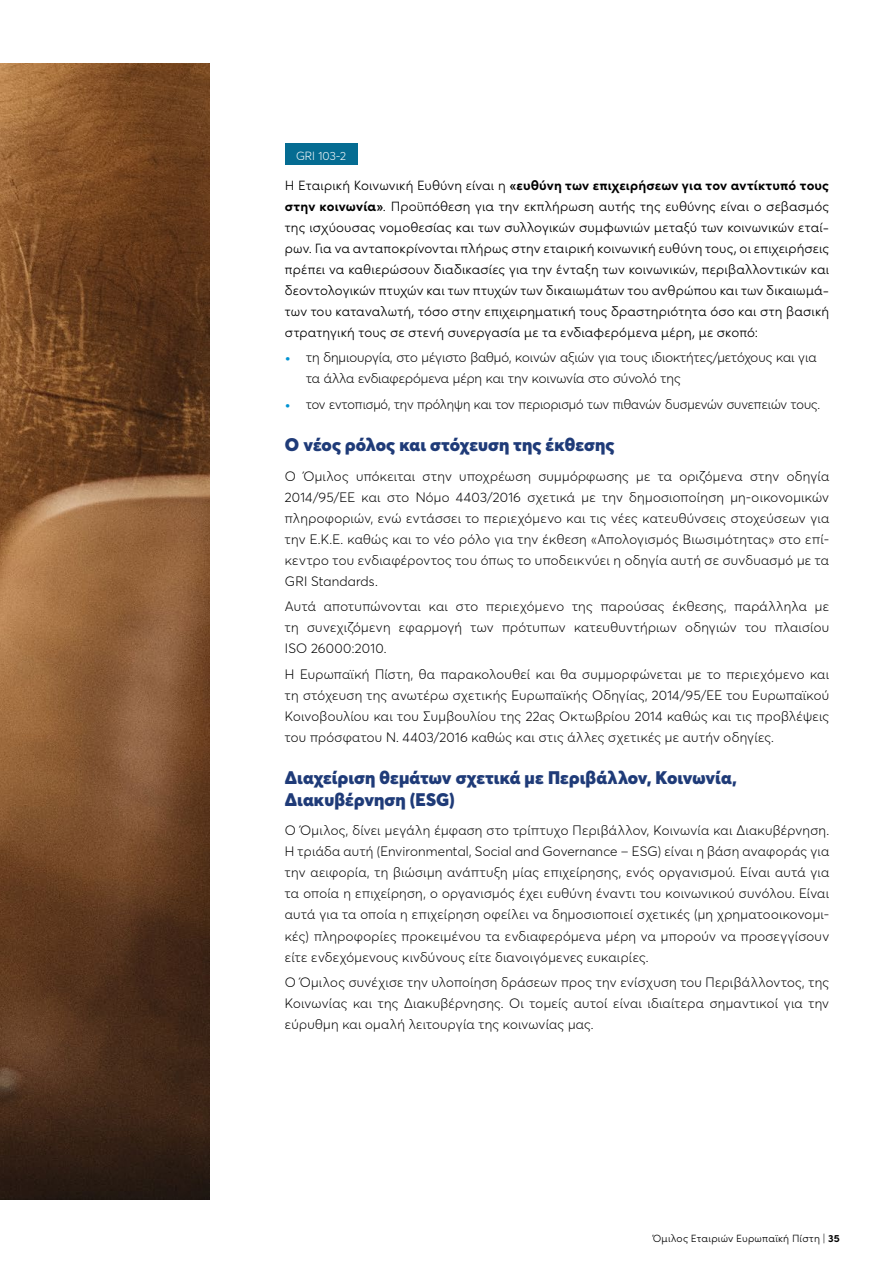
<style>
.page{position:relative;width:893px;height:1263px;background:#fff}
.page>*{position:absolute;margin:0;border:0;box-sizing:border-box;transform-origin:0 0}
.t1{font:900 18px/21.6px "Averta Std";letter-spacing:.005em;color:#1f3b78}
.t2{font:300 13.5px/21px "Averta Std";letter-spacing:.005em;color:#000;text-align:justify}
.t3{font:300 13.5px/21px "Sofia Pro";letter-spacing:.015em;color:#000;text-align:justify}
.t4{font:300 11.7px "Averta Std";color:#fff}
.t5{font:300 10.5px "Sofia Pro";letter-spacing:.02em;color:#000}
.s1{font-weight:700}
.s2{font-family:"Sofia Pro";color:#0093d3}
</style>
<div class="page">
<img style="left:0;top:64px;width:209px;height:1135px">
<div style="left:285px;top:144px;width:72px;height:21px;background:#056c92"></div>
<p class="t4" style="left:296px;top:148px;width:52px">GRI 103-2</p>
<p class="t3" style="left:285px;top:174px;width:546px">Η Εταιρική Κοινωνική Ευθύνη είναι η <span class="s1">«ευθύνη των επιχειρήσεων για τον αντίκτυπό τους στην κοινωνία»</span>. Προϋπόθεση για την εκπλήρωση αυτής της ευθύνης είναι ο σεβασμός της ισχύουσας νομοθεσίας και των συλλογικών συμφωνιών μεταξύ των κοινωνικών εταί&shy;ρων. Για να ανταποκρίνονται πλήρως στην εταιρική κοινωνική ευθύνη τους, οι επιχειρήσεις πρέπει να καθιερώσουν διαδικασίες για την ένταξη των κοινωνικών, περιβαλλοντικών και δεοντολογικών πτυχών και των πτυχών των δικαιωμάτων του ανθρώπου και των δικαιωμά&shy;των του καταναλωτή, τόσο στην επιχειρηματική τους δραστηριότητα όσο και στη βασική στρατηγική τους σε στενή συνεργασία με τα ενδιαφερόμενα μέρη, με σκοπό:</p>
<p class="t2" style="left:306px;top:347px;width:512px;text-indent:-21px"><span class="s2">•</span> τη δημιουργία, στο μέγιστο βαθμό, κοινών αξιών για τους ιδιοκτήτες/μετόχους και για τα άλλα ενδιαφερόμενα μέρη και την κοινωνία στο σύνολό της</p>
<p class="t2" style="left:285px;top:393px;width:537px"><span class="s2">•</span> τον εντοπισμό, την πρόληψη και τον περιορισμό των πιθανών δυσμενών συνεπειών τους.</p>
<h1 class="t1" style="left:285px;top:433px;width:331px">Ο νέος ρόλος και στόχευση της έκθεσης</h1>
<p class="t2" style="left:285px;top:465px;width:546px">Ο Όμιλος υπόκειται στην υποχρέωση συμμόρφωσης με τα οριζόμενα στην οδηγία 2014/95/ΕΕ και στο Νόμο 4403/2016 σχετικά με την δημοσιοποίηση μη-οικονομικών πληροφοριών, ενώ εντάσσει το περιεχόμενο και τις νέες κατευθύνσεις στοχεύσεων για την Ε.Κ.Ε. καθώς και το νέο ρόλο για την έκθεση «Απολογισμός Βιωσιμότητας» στο επί&shy;κεντρο του ενδιαφέροντος του όπως το υποδεικνύει η οδηγία αυτή σε συνδυασμό με τα GRI Standards.</p>
<p class="t2" style="left:285px;top:595px;width:546px">Αυτά αποτυπώνονται και στο περιεχόμενο της παρούσας έκθεσης, παράλληλα με τη συνεχιζόμενη εφαρμογή των πρότυπων κατευθυντήριων οδηγιών του πλαισίου ISO 26000:2010.</p>
<p class="t2" style="left:285px;top:663px;width:546px">Η Ευρωπαϊκή Πίστη, θα παρακολουθεί και θα συμμορφώνεται με το περιεχόμενο και τη στόχευση της ανωτέρω σχετικής Ευρωπαϊκής Οδηγίας, 2014/95/ΕΕ του Ευρωπαϊκού Κοινοβουλίου και του Συμβουλίου της 22ας Οκτωβρίου 2014 καθώς και τις προβλέψεις του πρόσφατου Ν. 4403/2016 καθώς και στις άλλες σχετικές με αυτήν οδηγίες.</p>
<h1 class="t1" style="left:285px;top:766px;width:453px">Διαχείριση θεμάτων σχετικά με Περιβάλλον, Κοινωνία,<br>Διακυβέρνηση (ESG)</h1>
<p class="t2" style="left:285px;top:820px;width:546px">Ο Όμιλος, δίνει μεγάλη έμφαση στο τρίπτυχο Περιβάλλον, Κοινωνία και Διακυβέρνηση.<br>Η τριάδα αυτή (Environmental, Social and Governance – ESG) είναι η βάση αναφοράς για την αειφορία, τη βιώσιμη ανάπτυξη μίας επιχείρησης, ενός οργανισμού. Είναι αυτά για τα οποία η επιχείρηση, ο οργανισμός έχει ευθύνη έναντι του κοινωνικού συνόλου. Είναι αυτά για τα οποία η επιχείρηση οφείλει να δημοσιοποιεί σχετικές (μη χρηματοοικονομι&shy;κές) πληροφορίες προκειμένου τα ενδιαφερόμενα μέρη να μπορούν να προσεγγίσουν είτε ενδεχόμενους κινδύνους είτε διανοιγόμενες ευκαιρίες.</p>
<p class="t2" style="left:285px;top:971px;width:546px">Ο Όμιλος συνέχισε την υλοποίηση δράσεων προς την ενίσχυση του Περιβάλλοντος, της Κοινωνίας και της Διακυβέρνησης. Οι τομείς αυτοί είναι ιδιαίτερα σημαντικοί για την εύρυθμη και ομαλή λειτουργία της κοινωνίας μας.</p>
<p class="t5" style="left:652px;top:1231px;width:189px">Όμιλος Εταιριών Ευρωπαϊκή Πίστη | <span class="s1">35</span></p>
</div>
